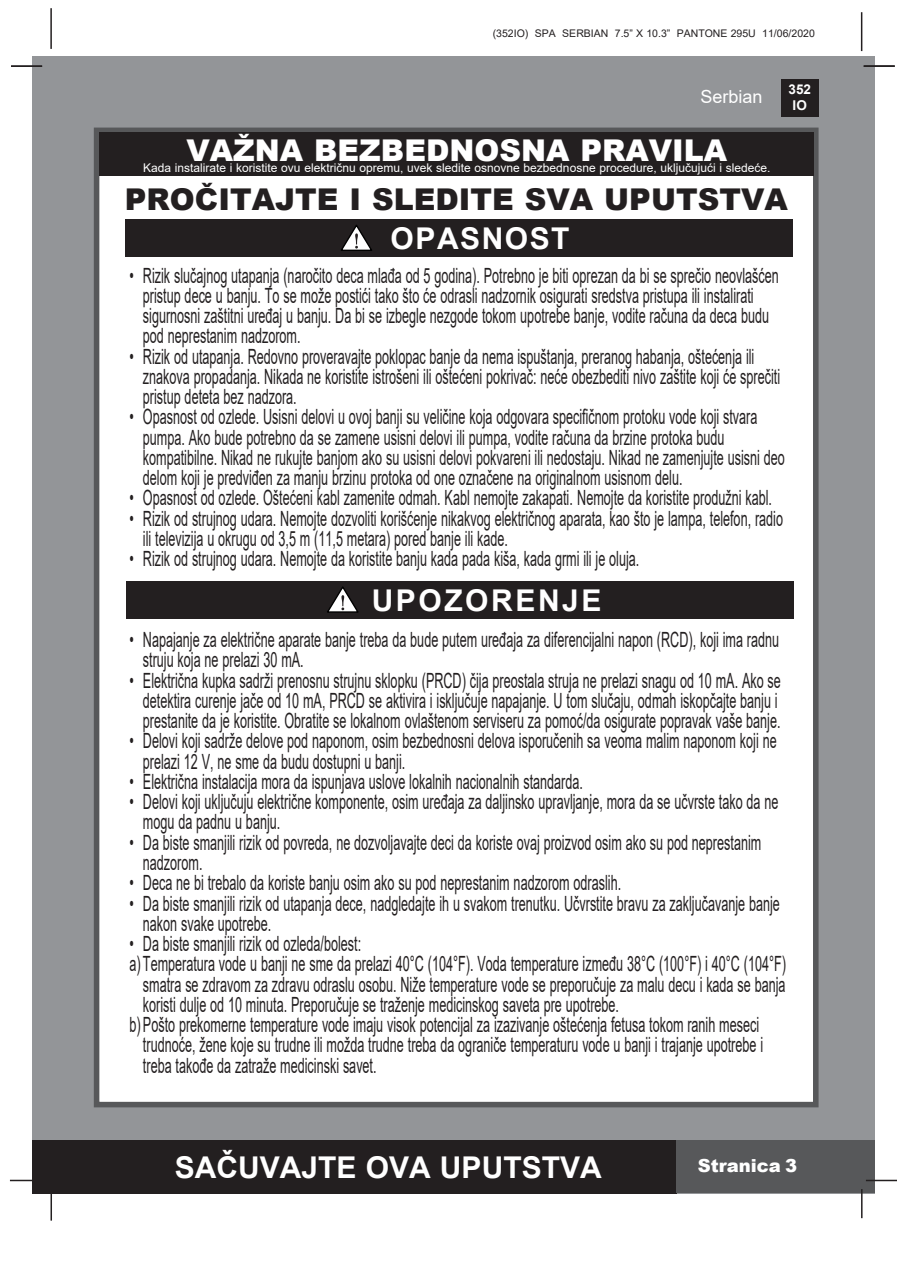
<style>
.page{position:relative;width:897px;height:1264px;background:#fff}
.page>*{position:absolute;margin:0;border:0;box-sizing:border-box;transform-origin:0 0}
.t1{font:900 30px "Arial";color:#231f20}
.t2{font:900 30px "Arial";color:#fff}
.t3{font:700 30px "Arial";color:#fff}
.t4{font:700 30px "Arial";letter-spacing:.085em;color:#fff}
.t5{font:700 30px "Arial";letter-spacing:.05em;color:#fff}
.t6{font:21px "Arial";color:#231f20;scale:.6 1}
.t7{font:900 18px "Arial";color:#fff}
.t8{font:18px "Arial";color:#fff}
.t9{font:700 13.5px/16.2px "Arial";color:#fff;text-align:center}
.t10{font:12px "Arial";color:#fff}
.t11{font:10.5px "Arial";color:#231f20}
</style>
<div class="page">
<div style="left:33px;top:56px;width:842px;height:1137px;background:#939598"></div>
<div style="left:780px;top:79px;width:38px;height:38px;background:#231f20"></div>
<hr style="left:50px;top:8px;width:2px;height:41px;background:#231f20">
<hr style="left:860px;top:12px;width:2px;height:39px;background:#231f20">
<div style="left:33px;top:1140px;width:644px;height:53px;background:#231f20"></div>
<div style="left:676px;top:1140px;width:199px;height:53px;background:#57585a"></div>
<hr style="left:865px;top:1179px;width:31px;height:2px;background:#231f20">
<hr style="left:860px;top:1189px;width:2px;height:29px;background:#231f20">
<hr style="left:50px;top:1190px;width:2px;height:30px;background:#231f20">
<hr style="left:10px;top:1179px;width:31px;height:2px;background:#231f20">
<div style="left:94px;top:128px;width:724px;height:979px;background:#fff;border:6px solid #57585a"></div>
<div style="left:99px;top:132px;width:714px;height:44px;background:#231f20"></div>
<hr style="left:863px;top:65px;width:31px;height:2px;background:#231f20">
<hr style="left:11px;top:65px;width:31px;height:2px;background:#231f20">
<div style="left:125px;top:219px;width:667px;height:37px;background:#231f20"></div>
<svg style="left:341px;top:225px;width:31px;height:26px"></svg>
<div style="left:126px;top:581px;width:667px;height:37px;background:#231f20"></div>
<svg style="left:327px;top:586px;width:31px;height:27px"></svg>
<p class="t11" style="left:492px;top:26px;width:323px">(352IO) SPA SERBIAN 7.5” X 10.3” PANTONE 295U 11/06/2020</p>
<p class="t8" style="left:700px;top:84px;width:64px">Serbian</p>
<p class="t9" style="left:788px;top:81px;width:24px">352<br>IO</p>
<p class="t2" style="left:186px;top:128px;width:542px">VAŽNA BEZBEDNOSNA PRAVILA</p>
<p class="t1" style="left:125px;top:177px;width:664px">PROČITAJTE I SLEDITE SVA UPUTSTVA</p>
<p class="t5" style="left:390px;top:217px;width:180px">OPASNOST</p>
<p class="t6" style="left:129px;top:261px;width:1083px">• Rizik slučajnog utapanja (naročito deca mlađa od 5 godina). Potrebno je biti oprezan da bi se sprečio neovlašćen</p>
<p class="t6" style="left:143px;top:281px;width:1019px">pristup dece u banju. To se može postići tako što će odrasli nadzornik osigurati sredstva pristupa ili instalirati</p>
<p class="t6" style="left:143px;top:301px;width:1044px">sigurnosni zaštitni uređaj u banju. Da bi se izbegle nezgode tokom upotrebe banje, vodite računa da deca budu</p>
<p class="t6" style="left:143px;top:321px;width:264px">pod neprestanim nadzorom.</p>
<p class="t6" style="left:129px;top:342px;width:1042px">• Rizik od utapanja. Redovno proveravajte poklopac banje da nema ispuštanja, preranog habanja, oštećenja ili</p>
<p class="t6" style="left:143px;top:362px;width:1063px">znakova propadanja. Nikada ne koristite istrošeni ili oštećeni pokrivač: neće obezbediti nivo zaštite koji će sprečiti</p>
<p class="t6" style="left:143px;top:382px;width:258px">pristup deteta bez nadzora.</p>
<p class="t6" style="left:129px;top:402px;width:1048px">• Opasnost od ozlede. Usisni delovi u ovoj banji su veličine koja odgovara specifičnom protoku vode koji stvara</p>
<p class="t6" style="left:143px;top:423px;width:970px">pumpa. Ako bude potrebno da se zamene usisni delovi ili pumpa, vodite računa da brzine protoka budu</p>
<p class="t6" style="left:143px;top:443px;width:1071px">kompatibilne. Nikad ne rukujte banjom ako su usisni delovi pokvareni ili nedostaju. Nikad ne zamenjujte usisni deo</p>
<p class="t6" style="left:143px;top:463px;width:900px">delom koji je predviđen za manju brzinu protoka od one označene na originalnom usisnom delu.</p>
<p class="t6" style="left:129px;top:483px;width:1072px">• Opasnost od ozlede. Oštećeni kabl zamenite odmah. Kabl nemojte zakapati. Nemojte da koristite produžni kabl.</p>
<p class="t6" style="left:129px;top:504px;width:1090px">• Rizik od strujnog udara. Nemojte dozvoliti korišćenje nikakvog električnog aparata, kao što je lampa, telefon, radio</p>
<p class="t6" style="left:143px;top:524px;width:610px">ili televizija u okrugu od 3,5 m (11,5 metara) pored banje ili kade.</p>
<p class="t6" style="left:129px;top:544px;width:851px">• Rizik od strujnog udara. Nemojte da koristite banju kada pada kiša, kada grmi ili je oluja.</p>
<p class="t10" style="left:143px;top:160px;width:629px">Kada instalirate i koristite ovu električnu opremu, uvek sledite osnovne bezbednosne procedure, uključujući i sledeće.</p>
<p class="t4" style="left:371px;top:579px;width:231px">UPOZORENJE</p>
<p class="t6" style="left:129px;top:625px;width:1084px">• Napajanje za električne aparate banje treba da bude putem uređaja za diferencijalni napon (RCD), koji ima radnu</p>
<p class="t6" style="left:143px;top:645px;width:269px">struju koja ne prelazi 30 mA.</p>
<p class="t6" style="left:129px;top:666px;width:1087px">• Električna kupka sadrži prenosnu strujnu sklopku (PRCD) čija preostala struja ne prelazi snagu od 10 mA. Ako se</p>
<p class="t6" style="left:143px;top:686px;width:1059px">detektira curenje jače od 10 mA, PRCD se aktivira i isključuje napajanje. U tom slučaju, odmah iskopčajte banju i</p>
<p class="t6" style="left:143px;top:706px;width:1064px">prestanite da je koristite. Obratite se lokalnom ovlaštenom serviseru za pomoć/da osigurate popravak vaše banje.</p>
<p class="t6" style="left:129px;top:726px;width:1080px">• Delovi koji sadrže delove pod naponom, osim bezbednosni delova isporučenih sa veoma malim naponom koji ne</p>
<p class="t6" style="left:143px;top:747px;width:439px">prelazi 12 V, ne sme da budu dostupni u banji.</p>
<p class="t6" style="left:129px;top:767px;width:757px">• Električna instalacija mora da ispunjava uslove lokalnih nacionalnih standarda.</p>
<p class="t6" style="left:129px;top:787px;width:1083px">• Delovi koji uključuju električne komponente, osim uređaja za daljinsko upravljanje, mora da se učvrste tako da ne</p>
<p class="t6" style="left:143px;top:807px;width:230px">mogu da padnu u banju.</p>
<p class="t6" style="left:129px;top:828px;width:1054px">• Da biste smanjili rizik od povreda, ne dozvoljavajte deci da koriste ovaj proizvod osim ako su pod neprestanim</p>
<p class="t6" style="left:143px;top:848px;width:101px">nadzorom.</p>
<p class="t6" style="left:129px;top:868px;width:821px">• Deca ne bi trebalo da koriste banju osim ako su pod neprestanim nadzorom odraslih.</p>
<p class="t6" style="left:129px;top:888px;width:1085px">• Da biste smanjili rizik od utapanja dece, nadgledajte ih u svakom trenutku. Učvrstite bravu za zaključavanje banje</p>
<p class="t6" style="left:143px;top:909px;width:215px">nakon svake upotrebe.</p>
<p class="t6" style="left:129px;top:929px;width:388px">• Da biste smanjili rizik od ozleda/bolest:</p>
<p class="t6" style="left:129px;top:949px;width:1095px">a) Temperatura vode u banji ne sme da prelazi 40°C (104°F). Voda temperature između 38°C (100°F) i 40°C (104°F)</p>
<p class="t6" style="left:143px;top:969px;width:1072px">smatra se zdravom za zdravu odraslu osobu. Niže temperature vode se preporučuje za malu decu i kada se banja</p>
<p class="t6" style="left:143px;top:990px;width:795px">koristi dulje od 10 minuta. Preporučuje se traženje medicinskog saveta pre upotrebe.</p>
<p class="t6" style="left:129px;top:1010px;width:1050px">b) Pošto prekomerne temperature vode imaju visok potencijal za izazivanje oštećenja fetusa tokom ranih meseci</p>
<p class="t6" style="left:143px;top:1030px;width:1034px">trudnoće, žene koje su trudne ili možda trudne treba da ograniče temperaturu vode u banji i trajanje upotrebe i</p>
<p class="t6" style="left:143px;top:1050px;width:391px">treba takođe da zatraže medicinski savet.</p>
<h1 class="t3" style="left:175px;top:1146px;width:428px">SAČUVAJTE OVA UPUTSTVA</h1>
<p class="t7" style="left:697px;top:1152px;width:101px">Stranica 3</p>
</div>
